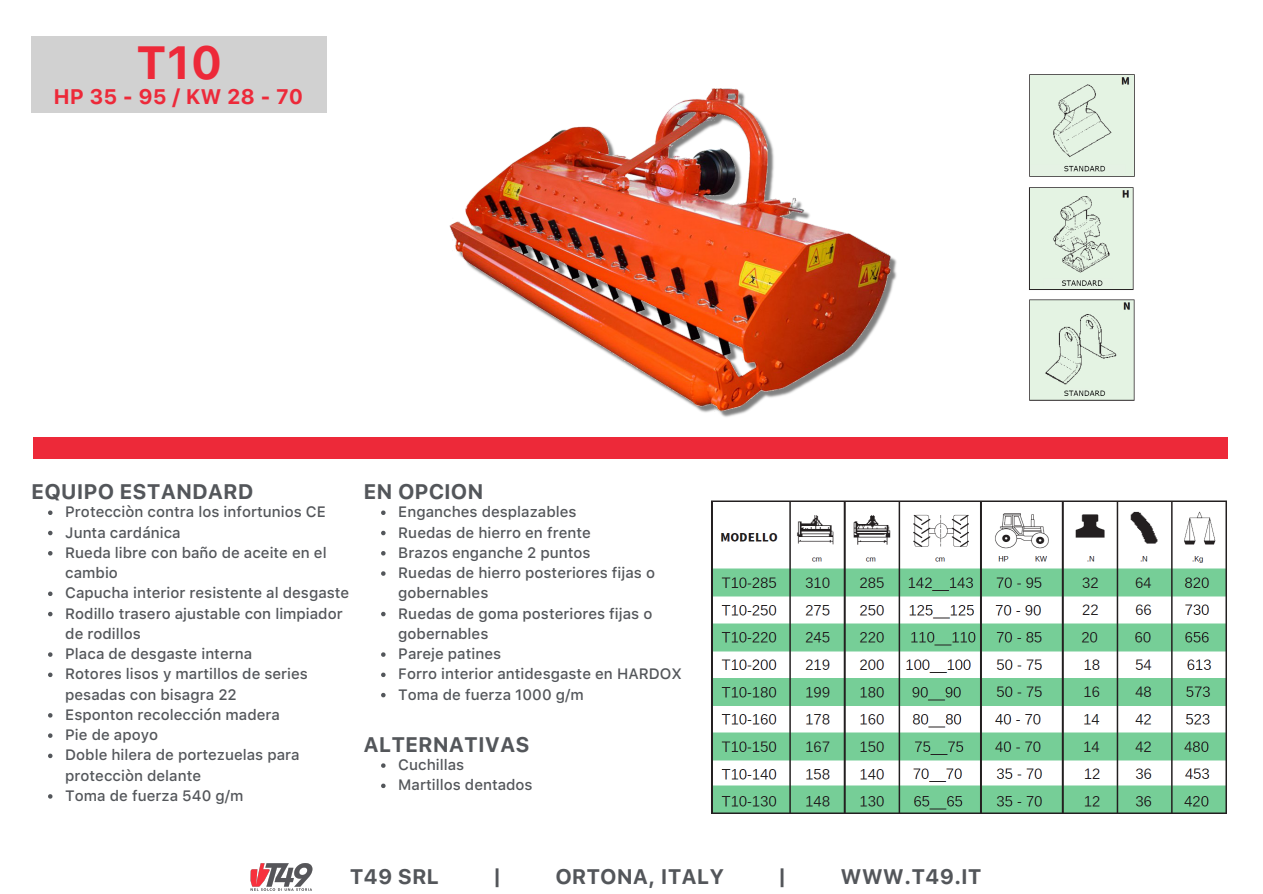
<style>
.page{position:relative;width:1263px;height:894px;background:#fff}
.page>*{position:absolute;margin:0;border:0;box-sizing:border-box;transform-origin:0 0}
.t1{font:700 46.35px "SF Pro Text";color:#ed2939}
.t2{font:700 21px "SF Pro Text";color:#53565a}
.t3{font:700 21px "SF Pro Text";color:#ed2939}
.t4{font:500 15px/20.2px "SF Pro Text";color:#53565a}
</style>
<div class="page">
<div style="left:34px;top:437px;width:1194px;height:21px;background:#ed2939"></div>
<svg style="left:381px;top:510px;width:5px;height:5px"></svg>
<svg style="left:381px;top:530px;width:5px;height:5px"></svg>
<svg style="left:381px;top:551px;width:5px;height:4px"></svg>
<svg style="left:381px;top:571px;width:5px;height:4px"></svg>
<svg style="left:381px;top:611px;width:5px;height:5px"></svg>
<svg style="left:381px;top:652px;width:5px;height:4px"></svg>
<svg style="left:381px;top:672px;width:5px;height:5px"></svg>
<svg style="left:381px;top:692px;width:5px;height:5px"></svg>
<svg style="left:48px;top:510px;width:5px;height:5px"></svg>
<svg style="left:48px;top:530px;width:5px;height:5px"></svg>
<svg style="left:48px;top:551px;width:5px;height:4px"></svg>
<svg style="left:48px;top:591px;width:5px;height:5px"></svg>
<svg style="left:48px;top:611px;width:5px;height:5px"></svg>
<svg style="left:48px;top:652px;width:5px;height:4px"></svg>
<svg style="left:48px;top:672px;width:5px;height:5px"></svg>
<svg style="left:48px;top:713px;width:5px;height:4px"></svg>
<svg style="left:48px;top:733px;width:5px;height:4px"></svg>
<svg style="left:48px;top:753px;width:5px;height:5px"></svg>
<svg style="left:48px;top:794px;width:5px;height:4px"></svg>
<img style="left:250px;top:863px;width:63px;height:28px">
<div style="left:31px;top:37px;width:296px;height:76px;background:#d1d1d1"></div>
<svg style="left:381px;top:763px;width:5px;height:4px"></svg>
<svg style="left:381px;top:783px;width:5px;height:4px"></svg>
<img style="left:441px;top:88px;width:462px;height:371px">
<img style="left:1029px;top:299px;width:106px;height:102px">
<img style="left:1029px;top:74px;width:106px;height:102px">
<img style="left:1029px;top:187px;width:105px;height:103px">
<img style="left:711px;top:500px;width:516px;height:314px">
<h1 class="t1" style="left:136px;top:35px;width:88px">T10</h1>
<h2 class="t3" style="left:54px;top:84px;width:251px">HP35-95/KW28-70</h2>
<h2 class="t2" style="left:31px;top:479px;width:224px">EQUIPO ESTANDARD</h2>
<h2 class="t2" style="left:363px;top:479px;width:122px">EN OPCION</h2>
<p class="t4" style="left:65px;top:501px;width:286px">Protecciòn contra los infortunios CE<br>Junta cardánica<br>Rueda libre con baño de aceite en el cambio<br>Capucha interior resistente al desgaste<br>Rodillo trasero ajustable con limpiador de rodillos<br>Placa de desgaste interna<br>Rotores lisos y martillos de series pesadas con bisagra 22<br>Esponton recolección madera<br>Pie de apoyo<br>Doble hilera de portezuelas para protecciòn delante<br>Toma de fuerza 540 g/m</p>
<p class="t4" style="left:398px;top:501px;width:285px">Enganches desplazables<br>Ruedas de hierro en frente<br>Brazos enganche 2 puntos<br>Ruedas de hierro posteriores fijas o gobernables<br>Ruedas de goma posteriores fijas o gobernables<br>Pareje patines<br>Forro interior antidesgaste en HARDOX<br>Toma de fuerza 1000 g/m</p>
<h2 class="t2" style="left:363px;top:731px;width:168px">ALTERNATIVAS</h2>
<p class="t4" style="left:398px;top:754px;width:136px">Cuchillas<br>Martillos dentados</p>
<h2 class="t2" style="left:350px;top:863px;width:91px">T49 SRL</h2>
<h2 class="t2" style="left:493px;top:863px;width:10px">|</h2>
<h2 class="t2" style="left:555px;top:863px;width:170px">ORTONA, ITALY</h2>
<h2 class="t2" style="left:778px;top:863px;width:10px">|</h2>
<h2 class="t2" style="left:841px;top:863px;width:143px">WWW.T49.IT</h2>
</div>
